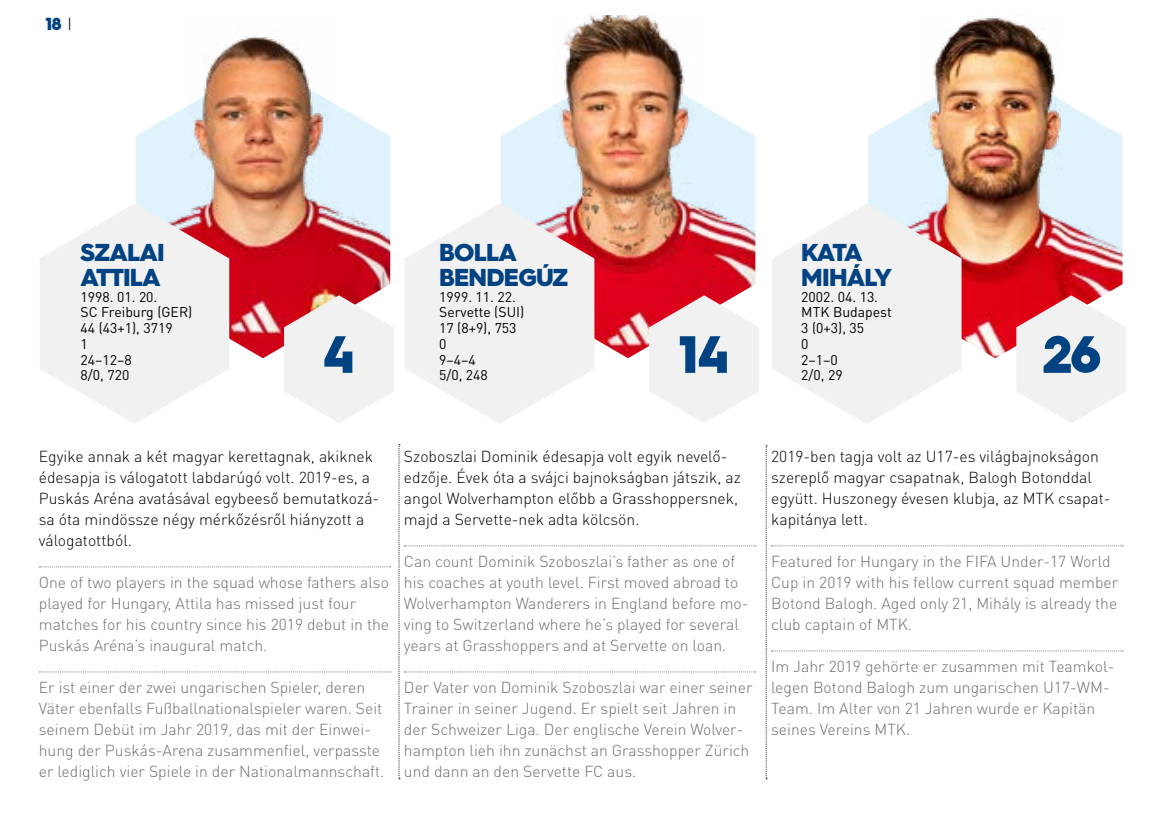
<style>
.page{position:relative;width:1166px;height:819px;background:#fff}
.page>*{position:absolute;margin:0;border:0;box-sizing:border-box;transform-origin:0 0}
.t1{font:900 52.5px "Hurme Geometric Sans 4";color:#004282}
.t2{font:900 24.5px/24.5px "Hurme Geometric Sans 4";letter-spacing:-.03em;color:#004282}
.t3{font:900 24.5px/24.5px "Hurme Geometric Sans 4";letter-spacing:-.05em;color:#004282}
.t4{font:900 17.5px "Hurme Geometric Sans 4";color:#004282}
.t5{font:300 15.75px/21px "DIN Pro";color:#6d6e71}
.t6{font:300 15.75px/21px "DIN Pro";color:#000}
.t7{font:14px/15.8px "DIN Pro";color:#000}
.s1{font-weight:300;color:#000}
</style>
<div class="page">
<img style="left:136px;top:102px;width:254px;height:256px">
<img style="left:190px;top:35px;width:142px;height:86px">
<img style="left:501px;top:102px;width:254px;height:256px">
<img style="left:555px;top:16px;width:142px;height:105px">
<img style="left:868px;top:102px;width:254px;height:256px">
<img style="left:922px;top:17px;width:142px;height:104px">
<svg style="left:40px;top:203px;width:189px;height:221px;fill:#f1f1f2"></svg>
<svg style="left:405px;top:203px;width:189px;height:221px;fill:#f1f1f2"></svg>
<svg style="left:772px;top:203px;width:189px;height:221px;fill:#f1f1f2"></svg>
<svg style="left:284px;top:295px;width:110px;height:128px"></svg>
<svg style="left:649px;top:295px;width:110px;height:128px"></svg>
<svg style="left:1016px;top:295px;width:110px;height:128px"></svg>
<svg style="left:39px;top:566px;width:352px;height:1px"></svg>
<svg style="left:39px;top:671px;width:352px;height:1px"></svg>
<svg style="left:399px;top:444px;width:357px;height:335px"></svg>
<svg style="left:766px;top:445px;width:357px;height:334px"></svg>
<p class="t4" style="left:45px;top:11px;width:28px">18 <span class="s1">I</span></p>
<h2 class="t2" style="left:81px;top:240px;width:86px">SZALAI<br>ATTILA</h2>
<p class="t7" style="left:81px;top:288px;width:113px">1998. 01. 20.<br>SC Freiburg (GER)<br>44 (43+1), 3719<br>1<br>24–12–8<br>8/0, 720</p>
<h2 class="t2" style="left:439px;top:240px;width:131px">BOLLA<br>BENDEGÚZ</h2>
<p class="t7" style="left:439px;top:288px;width:87px">1999. 11. 22.<br>Servette (SUI)<br>17 (8+9), 753<br>0<br>9–4–4<br>5/0, 248</p>
<h2 class="t3" style="left:801px;top:240px;width:92px">KATA<br>MIHÁLY</h2>
<p class="t7" style="left:801px;top:288px;width:92px">2002. 04. 13.<br>MTK Budapest<br>3 (0+3), 35<br>0<br>2–1–0<br>2/0, 29</p>
<h1 class="t1" style="left:322px;top:317px;width:34px">4</h1>
<h1 class="t1" style="left:678px;top:317px;width:53px">14</h1>
<h1 class="t1" style="left:1042px;top:317px;width:60px">26</h1>
<p class="t6" style="left:39px;top:445px;width:342px">Egyike annak a két magyar kerettagnak, akiknek édesapja is válogatott labdarúgó volt. 2019-es, a Puskás Aréna avatásával egybeeső bemutatkozá&shy;sa óta mindössze négy mérkőzésről hiányzott a válogatottból.</p>
<p class="t5" style="left:39px;top:571px;width:352px">One of two players in the squad whose fathers also played for Hungary, Attila has missed just four matches for his country since his 2019 debut in the Puskás Aréna’s inaugural match.</p>
<p class="t5" style="left:39px;top:676px;width:347px">Er ist einer der zwei ungarischen Spieler, deren Väter ebenfalls Fußballnationalspieler waren. Seit seinem Debüt im Jahr 2019, das mit der Einwei&shy;hung der Puskás-Arena zusammenfiel, verpasste er lediglich vier Spiele in der Nationalmannschaft.</p>
<p class="t6" style="left:404px;top:445px;width:338px">Szoboszlai Dominik édesapja volt egyik nevelő&shy;edzője. Évek óta a svájci bajnokságban játszik, az angol Wolverhampton előbb a Grasshoppersnek, majd a Servette-nek adta kölcsön.</p>
<p class="t5" style="left:404px;top:550px;width:346px">Can count Dominik Szoboszlai’s father as one of his coaches at youth level. First moved abroad to Wolverhampton Wanderers in England before mo&shy;ving to Switzerland where he’s played for several years at Grasshoppers and at Servette on loan.</p>
<p class="t5" style="left:404px;top:676px;width:350px">Der Vater von Dominik Szoboszlai war einer seiner Trainer in seiner Jugend. Er spielt seit Jahren in der Schweizer Liga. Der englische Verein Wolver&shy;hampton lieh ihn zunächst an Grasshopper Zürich und dann an den Servette FC aus.</p>
<p class="t6" style="left:771px;top:445px;width:341px">2019-ben tagja volt az U17-es világbajnokságon szereplő magyar csapatnak, Balogh Botonddal együtt. Huszonegy évesen klubja, az MTK csapat&shy;kapitánya lett.</p>
<p class="t5" style="left:771px;top:550px;width:348px">Featured for Hungary in the FIFA Under-17 World Cup in 2019 with his fellow current squad member Botond Balogh. Aged only 21, Mihály is already the club captain of MTK.</p>
<p class="t5" style="left:771px;top:655px;width:345px">Im Jahr 2019 gehörte er zusammen mit Teamkol&shy;legen Botond Balogh zum ungarischen U17-WM-Team. Im Alter von 21 Jahren wurde er Kapitän seines Vereins MTK.</p>
</div>
